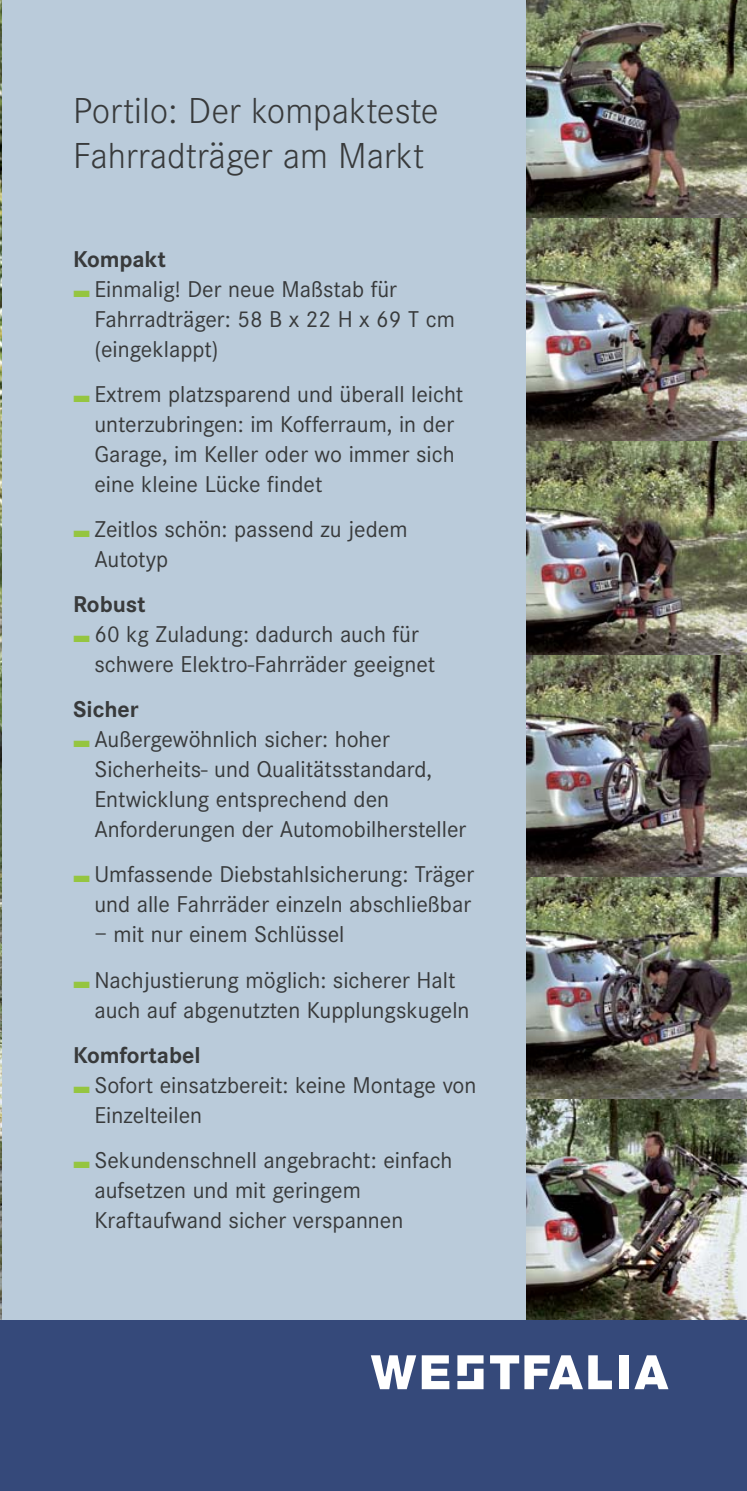
<style>
.page{position:relative;width:747px;height:1491px;background:#fff}
.page>*{position:absolute;margin:0;border:0;box-sizing:border-box;transform-origin:0 0}
.t1{font:300 37.5px/45px "Corporate S";color:#383a3b}
.t2{font:23.75px/30px "Corporate S";color:#383a3b}
.t3{font:700 23.75px "Corporate S";color:#383a3b}
.s1{color:#95c540}
</style>
<div class="page">
<img style="left:0;top:0;width:747px;height:1491px">
<h1 class="t1" style="left:73px;top:92px;width:367px">Portilo: Der kompakteste<br>Fahrradträger am Markt</h1>
<p class="t3" style="left:73px;top:250px;width:94px">Kompakt</p>
<p class="t2" style="left:94px;top:276px;width:362px;text-indent:-21px"><span class="s1">■</span> Einmalig! Der neue Maßstab für<br>Fahrradträger: 58 B x 22 H x 69 T cm (eingeklappt)</p>
<p class="t2" style="left:94px;top:381px;width:370px;text-indent:-21px"><span class="s1">■</span> Extrem platzsparend und überall leicht unterzubringen: im Kofferraum, in der Garage, im Keller oder wo immer sich eine kleine Lücke findet</p>
<p class="t2" style="left:94px;top:516px;width:315px;text-indent:-21px"><span class="s1">■</span> Zeitlos schön: passend zu jedem<br>Autotyp</p>
<p class="t3" style="left:73px;top:595px;width:74px">Robust</p>
<p class="t2" style="left:94px;top:621px;width:342px;text-indent:-21px"><span class="s1">■</span> 60 kg Zuladung: dadurch auch für schwere Elektro-Fahrräder geeignet</p>
<p class="t3" style="left:73px;top:700px;width:67px">Sicher</p>
<p class="t2" style="left:94px;top:726px;width:373px;text-indent:-21px"><span class="s1">■</span> Außergewöhnlich sicher: hoher Sicherheits- und Qualitätsstandard, Entwicklung entsprechend den Anforderungen der Automobilhersteller</p>
<p class="t2" style="left:73px;top:861px;width:403px;text-align:right"><span class="s1">■</span> Umfassende Diebstahlsicherung: Träger und alle Fahrräder einzeln abschließbar</p>
<p class="t2" style="left:94px;top:921px;width:252px">– mit nur einem Schlüssel</p>
<p class="t2" style="left:94px;top:966px;width:377px;text-indent:-21px"><span class="s1">■</span> Nachjustierung möglich: sicherer Halt auch auf abgenutzten Kupplungskugeln</p>
<p class="t3" style="left:73px;top:1045px;width:129px">Komfortabel</p>
<p class="t2" style="left:94px;top:1071px;width:384px;text-indent:-21px"><span class="s1">■</span> Sofort einsatzbereit: keine Montage von<br>Einzelteilen</p>
<p class="t2" style="left:94px;top:1146px;width:360px;text-indent:-21px"><span class="s1">■</span> Sekundenschnell angebracht: einfach aufsetzen und mit geringem<br>Kraftaufwand sicher verspannen</p>
</div>
